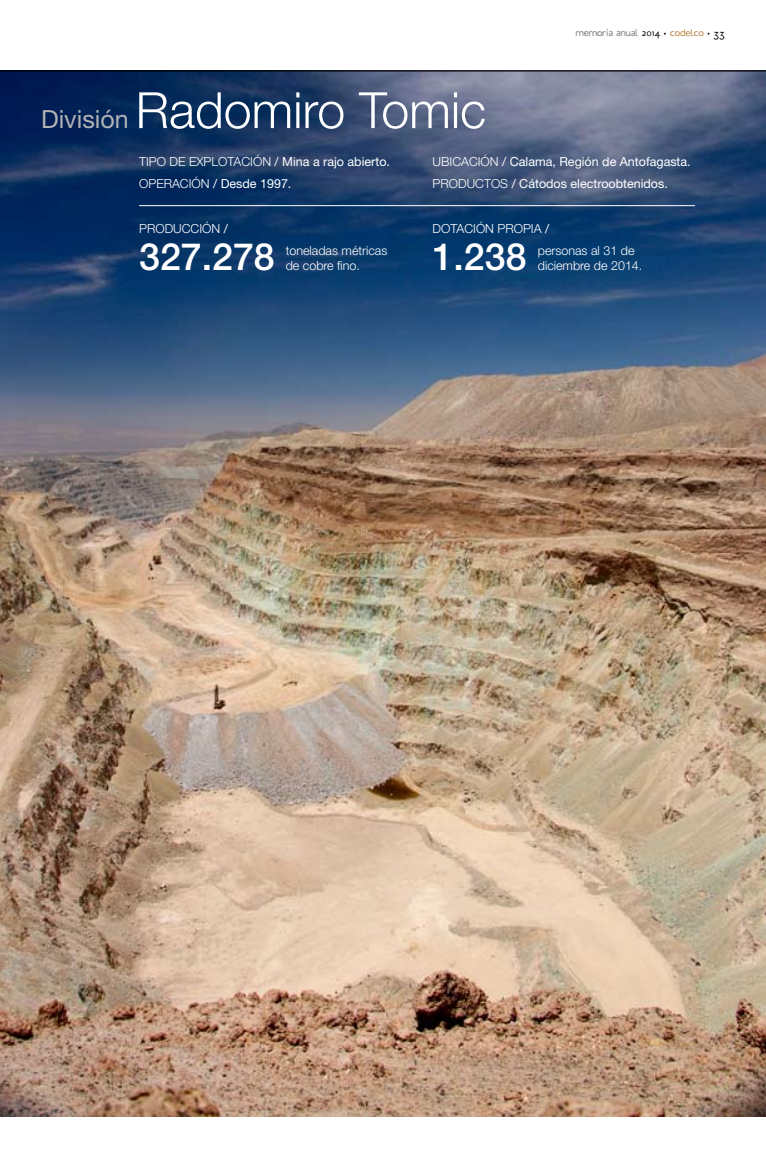
<style>
.page{position:relative;width:766px;height:1170px;background:#fff}
.page>*{position:absolute;margin:0;border:0;box-sizing:border-box;transform-origin:0 0}
.t1{font:300 50px "Helvetica Neue";color:#fff}
.t2{font:500 37.5px "Helvetica Neue";color:#fff}
.t3{font:12.5px/22.5px "Helvetica Neue";color:#fff}
.t4{font:300 12.5px/15px "Helvetica Neue";color:#fff}
.t5{font:300 11.25px "Ubahn";color:#707173}
.s1{color:#000}
.s2{font-size:18.75px;color:#000}
.s3{color:#b37d39}
.s4{font-size:12.5px;color:#000}
.s5{font-weight:400;font-size:25px;color:#b1b3b4}
.s6{font-weight:300}
.s7{font-weight:400}
</style>
<div class="page">
<img style="left:0;top:71px;width:765px;height:1045px">
<hr style="left:0;top:70px;width:765px;height:1px;background:#000">
<hr style="left:139px;top:205px;width:555px;height:1px;background:#fff">
<p class="t5" style="left:575px;top:27px;width:150px">memoria anual <span class="s1">2014</span> <span class="s2">·</span> <span class="s3">codelco</span> <span class="s2">·</span> <span class="s4">33</span></p>
<h1 class="t1" style="left:41px;top:80px;width:446px"><span class="s5">División</span> Radomiro Tomic</h1>
<p class="t3" style="left:139px;top:150px;width:252px"><span class="s6">TIPO DE EXPLOTACIÓN</span> / Mina a rajo abierto.<br><span class="s6">OPERACIÓN</span> / Desde 1997.</p>
<p class="t3" style="left:432px;top:150px;width:259px"><span class="s6">UBICACIÓN</span> / Calama, Región de Antofagasta.<br><span class="s6">PRODUCTOS</span> / Cátodos electroobtenidos.</p>
<p class="t4" style="left:139px;top:220px;width:90px">PRODUCCIÓN <span class="s7">/</span></p>
<h2 class="t2" style="left:139px;top:234px;width:137px">327.278</h2>
<p class="t4" style="left:286px;top:243px;width:103px">toneladas métricas de cobre fino.</p>
<p class="t4" style="left:432px;top:220px;width:118px">DOTACIÓN PROPIA <span class="s7">/</span></p>
<h2 class="t2" style="left:432px;top:234px;width:95px">1.238</h2>
<p class="t4" style="left:537px;top:243px;width:106px">personas al 31 de diciembre de 2014.</p>
</div>
